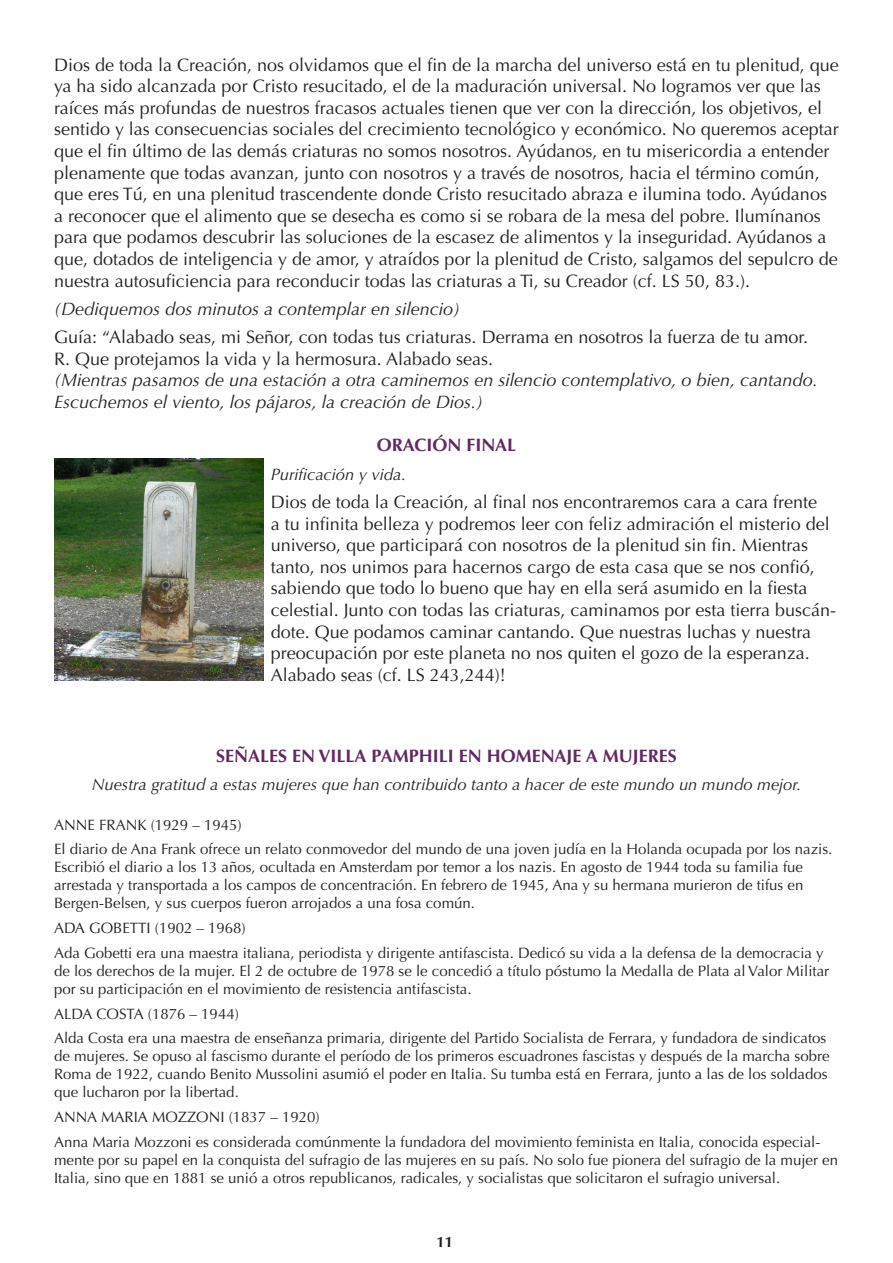
<style>
.page{position:relative;width:893px;height:1263px;background:#fff}
.page>*{position:absolute;margin:0;border:0;box-sizing:border-box;transform-origin:0 0}
.t1{font:18px/21.6px "Optima";color:#231f20}
.t2{font:italic 18px/21.6px "Optima";color:#231f20}
.t3{font:700 18px "Optima";color:#612961}
.t4{font:italic 16.5px "Optima";color:#231f20}
.t5{font:15px/18px "Optima";color:#231f20}
.t6{font:700 15px "Optima";color:#231f20}
</style>
<div class="page">
<img style="left:54px;top:459px;width:210px;height:221px">
<p class="t1" style="left:54px;top:54px;width:786px">Dios de toda la Creación, nos olvidamos que el fin de la marcha del universo está en tu plenitud, que ya ha sido alcanzada por Cristo resucitado, el de la maduración universal. No logramos ver que las raíces más profundas de nuestros fracasos actuales tienen que ver con la dirección, los objetivos, el sentido y las consecuencias sociales del crecimiento tecnológico y económico. No queremos aceptar que el fin último de las demás criaturas no somos nosotros. Ayúdanos, en tu misericordia a entender plenamente que todas avanzan, junto con nosotros y a través de nosotros, hacia el término común, que eres Tú, en una plenitud trascendente donde Cristo resucitado abraza e ilumina todo. Ayúdanos a reconocer que el alimento que se desecha es como si se robara de la mesa del pobre. Ilumínanos para que podamos descubrir las soluciones de la escasez de alimentos y la inseguridad. Ayúdanos a que, dotados de inteligencia y de amor, y atraídos por la plenitud de Cristo, salgamos del sepulcro de nuestra autosuficiencia para reconducir todas las criaturas a Ti, su Creador (cf. LS 50, 83.).</p>
<p class="t2" style="left:54px;top:298px;width:408px">(Dediquemos dos minutos a contemplar en silencio)</p>
<p class="t1" style="left:54px;top:327px;width:756px">Guía: “Alabado seas, mi Señor, con todas tus criaturas. Derrama en nosotros la fuerza de tu amor.</p>
<p class="t1" style="left:54px;top:348px;width:441px">R. Que protejamos la vida y la hermosura. Alabado seas.</p>
<p class="t2" style="left:54px;top:370px;width:765px">(Mientras pasamos de una estación a otra caminemos en silencio contemplativo, o bien, cantando.<br>Escuchemos el viento, los pájaros, la creación de Dios.)</p>
<p class="t3" style="left:377px;top:435px;width:141px">ORACIÓN FINAL</p>
<p class="t4" style="left:271px;top:464px;width:137px">Purificación y vida.</p>
<p class="t1" style="left:271px;top:491px;width:567px">Dios de toda la Creación, al final nos encontraremos cara a cara frente<br>a tu infinita belleza y podremos leer con feliz admiración el misterio del universo, que participará con nosotros de la plenitud sin fin. Mientras tanto, nos unimos para hacernos cargo de esta casa que se nos confió, sabiendo que todo lo bueno que hay en ella será asumido en la fiesta celestial. Junto con todas las criaturas, caminamos por esta tierra buscán&shy;dote. Que podamos caminar cantando. Que nuestras luchas y nuestra preocupación por este planeta no nos quiten el gozo de la esperanza.<br>Alabado seas (cf. LS 243,244)!</p>
<p class="t3" style="left:216px;top:745px;width:462px">SEÑALES EN VILLA PAMPHILI EN HOMENAJE A MUJERES</p>
<p class="t4" style="left:92px;top:775px;width:711px">Nuestra gratitud a estas mujeres que han contribuido tanto a hacer de este mundo un mundo mejor.</p>
<p class="t5" style="left:54px;top:816px;width:189px">ANNE FRANK (1929 – 1945)</p>
<p class="t5" style="left:54px;top:840px;width:780px">El diario de Ana Frank ofrece un relato conmovedor del mundo de una joven judía en la Holanda ocupada por los nazis.<br>Escribió el diario a los 13 años, ocultada en Amsterdam por temor a los nazis. En agosto de 1944 toda su familia fue arrestada y transportada a los campos de concentración. En febrero de 1945, Ana y su hermana murieron de tifus en Bergen-Belsen, y sus cuerpos fueron arrojados a una fosa común.</p>
<p class="t5" style="left:54px;top:919px;width:193px">ADA GOBETTI (1902 – 1968)</p>
<p class="t5" style="left:54px;top:944px;width:777px">Ada Gobetti era una maestra italiana, periodista y dirigente antifascista. Dedicó su vida a la defensa de la democracia y de los derechos de la mujer. El 2 de octubre de 1978 se le concedió a título póstumo la Medalla de Plata al Valor Militar por su participación en el movimiento de resistencia antifascista.</p>
<p class="t5" style="left:54px;top:1005px;width:186px">ALDA COSTA (1876 – 1944)</p>
<p class="t5" style="left:54px;top:1029px;width:777px">Alda Costa era una maestra de enseñanza primaria, dirigente del Partido Socialista de Ferrara, y fundadora de sindicatos de mujeres. Se opuso al fascismo durante el período de los primeros escuadrones fascistas y después de la marcha sobre Roma de 1922, cuando Benito Mussolini asumió el poder en Italia. Su tumba está en Ferrara, junto a las de los soldados que lucharon por la libertad.</p>
<p class="t5" style="left:54px;top:1108px;width:267px">ANNA MARIA MOZZONI (1837 – 1920)</p>
<p class="t5" style="left:54px;top:1133px;width:785px">Anna Maria Mozzoni es considerada comúnmente la fundadora del movimiento feminista en Italia, conocida especial&shy;mente por su papel en la conquista del sufragio de las mujeres en su país. No solo fue pionera del sufragio de la mujer en<br>Italia, sino que en 1881 se unió a otros republicanos, radicales, y socialistas que solicitaron el sufragio universal.</p>
<p class="t6" style="left:436px;top:1233px;width:18px">11</p>
</div>
